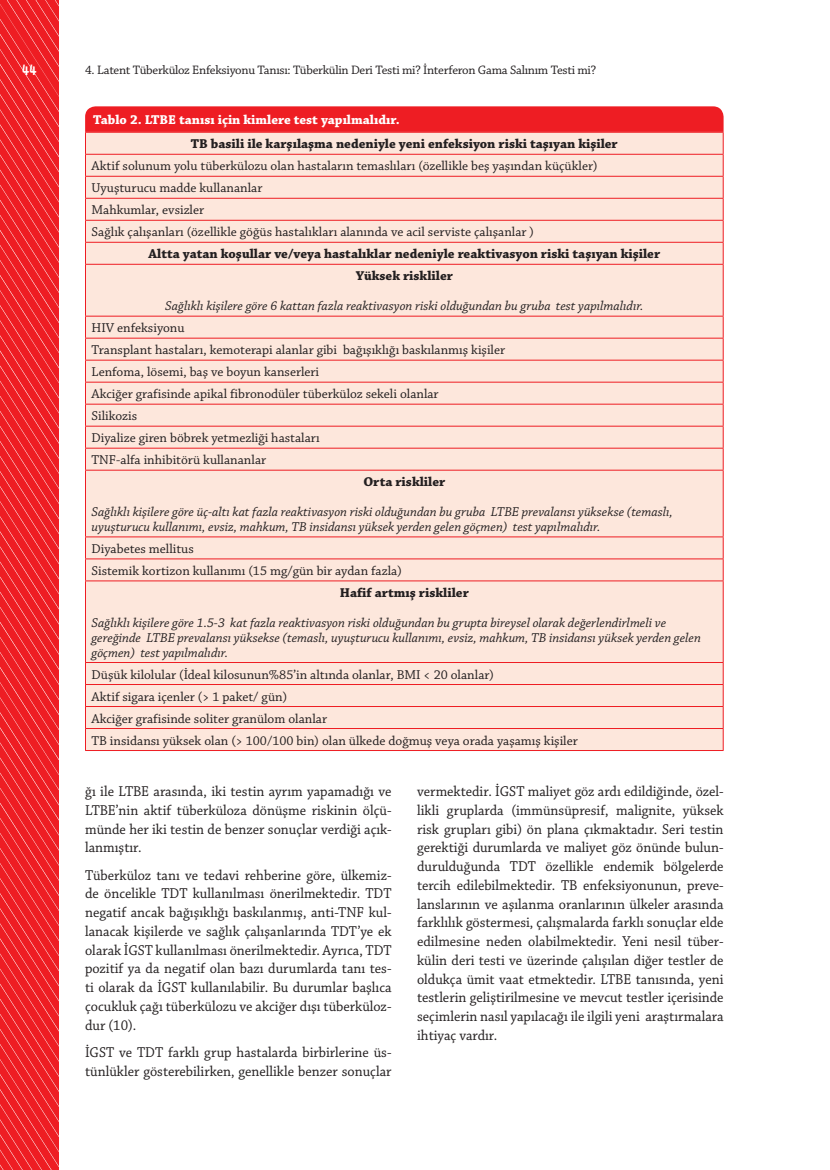
<style>
.page{position:relative;width:830px;height:1170px;background:#fff}
.page>*{position:absolute;margin:0;border:0;box-sizing:border-box;transform-origin:0 0}
.t1{font:15px/18.8px "Chaparral Pro";color:#231f20;text-align:justify;scale:.95 1}
.t2{font:700 15px "Alwyn OT";color:#fff;scale:.85 1}
.t3{font:13.5px/22px "Chaparral Pro";color:#231f20}
.t4{font:italic 13.5px/14.9px "Chaparral Pro";color:#231f20}
.t5{font:700 13.5px/22px "Chaparral Pro";color:#231f20;text-align:center}
.t6{font:700 13.5px "Chaparral Pro";color:#fff}
.t7{font:12.9px "Chaparral Pro";letter-spacing:-.02em;color:#231f20}
</style>
<div class="page">
<svg style="left:0;top:0;width:59px;height:1169px;background:#ee292f"></svg>
<div style="left:86px;top:265px;width:636px;height:485px;background:#fde7dc"></div>
<svg style="left:85px;top:106px;width:638px;height:158px;background:#f9beb6"></svg>
<hr style="left:85px;top:264px;width:638px;height:1px;background:#ee1d23">
<hr style="left:85px;top:265px;width:1px;height:51px;background:#ee1d23">
<hr style="left:722px;top:265px;width:1px;height:51px;background:#ee1d23">
<hr style="left:85px;top:316px;width:638px;height:1px;background:#ee1d23">
<hr style="left:85px;top:338px;width:638px;height:1px;background:#ee1d23">
<hr style="left:85px;top:360px;width:638px;height:1px;background:#ee1d23">
<hr style="left:85px;top:382px;width:638px;height:1px;background:#ee1d23">
<hr style="left:85px;top:404px;width:638px;height:1px;background:#ee1d23">
<hr style="left:85px;top:426px;width:638px;height:1px;background:#ee1d23">
<hr style="left:85px;top:448px;width:638px;height:1px;background:#ee1d23">
<svg style="left:85px;top:316px;width:1px;height:154px"></svg>
<svg style="left:722px;top:316px;width:1px;height:154px"></svg>
<hr style="left:85px;top:470px;width:638px;height:1px;background:#ee1d23">
<hr style="left:85px;top:470px;width:1px;height:66px;background:#ee1d23">
<hr style="left:722px;top:470px;width:1px;height:66px;background:#ee1d23">
<hr style="left:85px;top:536px;width:638px;height:1px;background:#ee1d23">
<hr style="left:85px;top:558px;width:638px;height:1px;background:#ee1d23">
<svg style="left:85px;top:537px;width:1px;height:43px"></svg>
<svg style="left:722px;top:537px;width:1px;height:43px"></svg>
<hr style="left:85px;top:580px;width:638px;height:1px;background:#ee1d23">
<hr style="left:85px;top:581px;width:1px;height:81px;background:#ee1d23">
<hr style="left:722px;top:581px;width:1px;height:81px;background:#ee1d23">
<hr style="left:85px;top:662px;width:638px;height:1px;background:#ee1d23">
<hr style="left:85px;top:684px;width:638px;height:1px;background:#ee1d23">
<hr style="left:85px;top:706px;width:638px;height:1px;background:#ee1d23">
<hr style="left:85px;top:728px;width:638px;height:1px;background:#ee1d23">
<svg style="left:85px;top:662px;width:1px;height:88px"></svg>
<svg style="left:722px;top:663px;width:1px;height:87px"></svg>
<hr style="left:85px;top:750px;width:638px;height:1px;background:#ee1d23">
<p class="t2" style="left:22px;top:61px;width:19px">44</p>
<p class="t7" style="left:85px;top:62px;width:512px">4. Latent Tüberküloz Enfeksiyonu Tanısı: Tüberkülin Deri Testi mi? İnterferon Gama Salınım Testi mi?</p>
<p class="t6" style="left:93px;top:111px;width:308px">Tablo 2. LTBE tanısı için kimlere test yapılmalıdır.</p>
<p class="t5" style="left:191px;top:133px;width:428px">TB basili ile karşılaşma nedeniyle yeni enfeksiyon riski taşıyan kişiler</p>
<p class="t3" style="left:91px;top:155px;width:507px">Aktif solunum yolu tüberkülozu olan hastaların temaslıları (özellikle beş yaşından küçükler)<br>Uyuşturucu madde kullananlar<br>Mahkumlar, evsizler<br>Sağlık çalışanları (özellikle göğüs hastalıkları alanında ve acil serviste çalışanlar )</p>
<p class="t5" style="left:148px;top:243px;width:513px">Altta yatan koşullar ve/veya hastalıklar nedeniyle reaktivasyon riski taşıyan kişiler<br>Yüksek riskliler</p>
<p class="t4" style="left:165px;top:299px;width:479px">Sağlıklı kişilere göre 6 kattan fazla reaktivasyon riski olduğundan bu gruba test yapılmalıdır.</p>
<p class="t3" style="left:91px;top:317px;width:415px">HIV enfeksiyonu<br>Transplant hastaları, kemoterapi alanlar gibi bağışıklığı baskılanmış kişiler Lenfoma, lösemi, baş ve boyun kanserleri<br>Akciğer grafisinde apikal fibronodüler tüberküloz sekeli olanlar<br>Silikozis<br>Diyalize giren böbrek yetmezliği hastaları<br>TNF-alfa inhibitörü kullananlar</p>
<p class="t5" style="left:363px;top:471px;width:83px">Orta riskliler</p>
<p class="t4" style="left:91px;top:505px;width:582px">Sağlıklı kişilere göre üç-altı kat fazla reaktivasyon riski olduğundan bu gruba LTBE prevalansı yüksekse (temaslı, uyuşturucu kullanımı, evsiz, mahkum, TB insidansı yüksek yerden gelen göçmen) test yapılmalıdır.</p>
<p class="t3" style="left:91px;top:538px;width:312px">Diyabetes mellitus<br>Sistemik kortizon kullanımı (15 mg/gün bir aydan fazla)</p>
<p class="t5" style="left:340px;top:582px;width:130px">Hafif artmış riskliler</p>
<p class="t4" style="left:91px;top:615px;width:610px">Sağlıklı kişilere göre 1.5-3 kat fazla reaktivasyon riski olduğundan bu grupta bireysel olarak değerlendirlmeli ve gereğinde LTBE prevalansı yüksekse (temaslı, uyuşturucu kullanımı, evsiz, mahkum, TB insidansı yüksek yerden gelen göçmen) test yapılmalıdır.</p>
<p class="t3" style="left:91px;top:663px;width:487px">Düşük kilolular (İdeal kilosunun%85’in altında olanlar, BMI &lt; 20 olanlar)<br>Aktif sigara içenler (&gt; 1 paket/ gün)<br>Akciğer grafisinde soliter granülom olanlar<br>TB insidansı yüksek olan (&gt; 100/100 bin) olan ülkede doğmuş veya orada yaşamış kişiler</p>
<p class="t1" style="left:85px;top:782px;width:324px">ğı ile LTBE arasında, iki testin ayrım yapamadığı ve LTBE’nin aktif tüberküloza dönüşme riskinin ölçü&shy;münde her iki testin de benzer sonuçlar verdiği açık&shy;lanmıştır.</p>
<p class="t1" style="left:85px;top:866px;width:324px">Tüberküloz tanı ve tedavi rehberine göre, ülkemiz&shy;de öncelikle TDT kullanılması önerilmektedir. TDT negatif ancak bağışıklığı baskılanmış, anti-TNF kul&shy;lanacak kişilerde ve sağlık çalışanlarında TDT’ye ek olarak İGST kullanılması önerilmektedir. Ayrıca, TDT pozitif ya da negatif olan bazı durumlarda tanı tes&shy;ti olarak da İGST kullanılabilir. Bu durumlar başlıca çocukluk çağı tüberkülozu ve akciğer dışı tüberküloz&shy;dur (10).</p>
<p class="t1" style="left:85px;top:1043px;width:324px">İGST ve TDT farklı grup hastalarda birbirlerine üs&shy;tünlükler gösterebilirken, genellikle benzer sonuçlar</p>
<p class="t1" style="left:417px;top:782px;width:324px">vermektedir. İGST maliyet göz ardı edildiğinde, özel&shy;likli gruplarda (immünsüpresif, malignite, yüksek risk grupları gibi) ön plana çıkmaktadır. Seri testin gerektiği durumlarda ve maliyet göz önünde bulun&shy;durulduğunda TDT özellikle endemik bölgelerde tercih edilebilmektedir. TB enfeksiyonunun, preve&shy;lanslarının ve aşılanma oranlarının ülkeler arasında farklılık göstermesi, çalışmalarda farklı sonuçlar elde edilmesine neden olabilmektedir. Yeni nesil tüber&shy;külin deri testi ve üzerinde çalışılan diğer testler de oldukça ümit vaat etmektedir. LTBE tanısında, yeni testlerin geliştirilmesine ve mevcut testler içerisinde seçimlerin nasıl yapılacağı ile ilgili yeni araştırmalara ihtiyaç vardır.</p>
</div>
